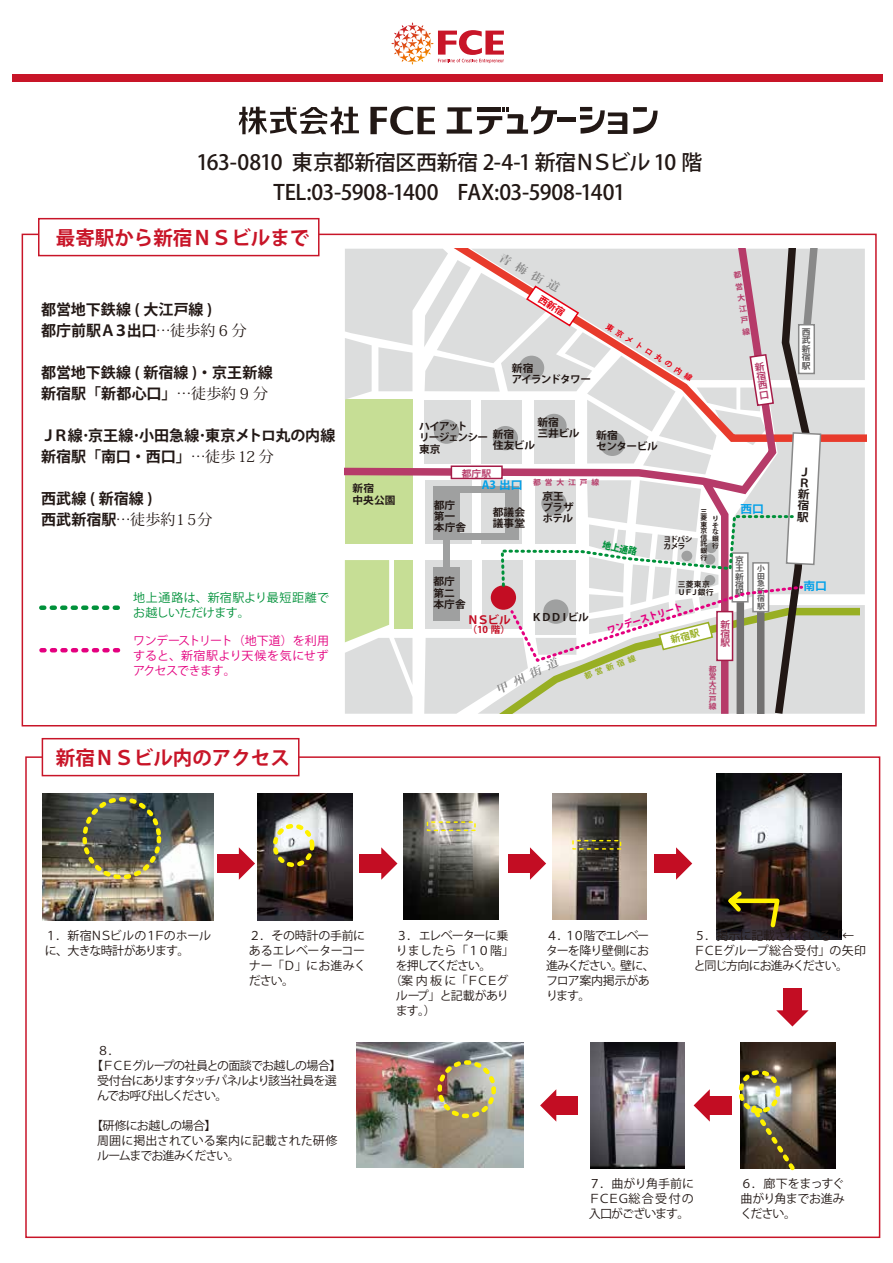
<style>
.page{position:relative;width:893px;height:1263px;background:#fff}
.page>*{position:absolute;margin:0;border:0;box-sizing:border-box;transform-origin:0 0}
.t1{font:500 21px/30px "Koz Go Pro";letter-spacing:-.035em;color:#221815;text-align:center}
.t2{font:700 19.5px "Koz Go Pro";color:#c81528}
.t3{font:700 15px/21px "Koz Go Pro";letter-spacing:-.005em;color:#221815}
.t4{font:15px "Koz Min Pro";letter-spacing:-.105em;color:#221815}
.t5{font:12px/15px "Koz Go Pro";letter-spacing:-.06em;color:#221815;text-align:justify}
.t6{font:12px/15px "Koz Go Pro";letter-spacing:-.035em;color:#221815}
.t7{font:12px/15px "Koz Go Pro";letter-spacing:-.015em;color:#e4007f;text-align:justify}
.t8{font:12px "Koz Go Pro";letter-spacing:-.085em;color:#221815}
.t9{font:12px/15px "Koz Go Pro";letter-spacing:.005em;color:#00913a}
.t10{font:12px "Koz Go Pro";letter-spacing:-.08em;color:#221815}
.t11{font:12px "Koz Go Pro";letter-spacing:.01em;color:#221815}
.t12{font:12px "Koz Go Pro";letter-spacing:-.13em;color:#221815}
.t13{font:700 11.25px "Koz Go Pro";color:#00a0e9;scale:1.04 1}
.t14{font:700 11.25px/11.2px "Koz Go Pro";color:#221815;text-align:justify;scale:1.04 1}
.t15{font:700 11.25px "Koz Go Pro";color:#c30d23;scale:1.04 1}
.t16{font:700 10.95px "Koz Min Pro";color:#898989;scale:1.12 1}
.t17{font:700 10.8px "Koz Min Pro";color:#898989;scale:1.14 1}
.t18{font:700 10.35px/11.2px "Koz Go Pro";letter-spacing:-.04em;color:#221815;scale:1.04 1}
.t19{font:700 10.35px/11.2px "Koz Go Pro";letter-spacing:-.075em;color:#221815;scale:1.04 1}
.t20{font:700 9.45px/9.4px "Koz Go Pro";color:#b63b69;text-align:justify;scale:1.04 1}
.t21{font:800 9.3px "Koz Go Pro";color:#e4007f;scale:.94 1}
.t22{font:700 9.3px/9.3px "Koz Go Pro";color:#b63b69;text-align:justify;scale:1.04 1}
.t23{font:700 9.3px "Koz Go Pro";color:#c30d23;scale:1.04 1}
.t24{font:800 9.3px "Koz Go Pro";color:#00913a;scale:.94 1}
.t25{font:700 8.4px/8.4px "Koz Go Pro";color:#595757;text-align:justify;scale:1.04 1}
.t26{font:700 7.65px "Koz Go Pro";color:#e60012}
.t27{font:700 7.5px/7.5px "Koz Go Pro";letter-spacing:.5em;color:#b63b69;text-align:justify;scale:1.04 1}
.t28{font:700 7.5px/7.5px "Koz Go Pro";letter-spacing:.015em;color:#221815;scale:1.04 1}
.t29{font:700 7.5px/7.5px "Koz Go Pro";letter-spacing:-.07em;color:#221815;scale:1.04 1}
.t30{font:700 7.5px/7.5px "Koz Go Pro";color:#595757;text-align:justify;scale:1.04 1}
.t31{font:700 7.5px "Koz Go Pro";color:#98af23}
.t32{font:700 6.6px/6.6px "Koz Go Pro";color:#221815;scale:1.04 1}
.s1{font-family:"Koz Min Pro";font-weight:400}
.s2{font-family:"Koz Go Pro";font-weight:700}
</style>
<div class="page">
<div style="left:38px;top:218px;width:282px;height:38px;background:#fff;border:2px solid #c81528"></div>
<svg style="left:41px;top:605px;width:79px;height:5px"></svg>
<svg style="left:42px;top:648px;width:79px;height:4px"></svg>
<div style="left:42px;top:738px;width:258px;height:38px;background:#fff;border:2px solid #c81528"></div>
<img style="left:590px;top:1042px;width:95px;height:126px">
<img style="left:42px;top:794px;width:171px;height:126px">
<div style="left:82px;top:797px;width:79px;height:82px;border:4px dashed #fff100;border-radius:50%"></div>
<img style="left:258px;top:794px;width:94px;height:126px">
<div style="left:273px;top:824px;width:41px;height:43px;border:4px dashed #fff100;border-radius:50%"></div>
<img style="left:404px;top:794px;width:94px;height:126px">
<div style="left:427px;top:821px;width:49px;height:10px;border:2px dashed #fff100"></div>
<img style="left:717px;top:773px;width:124px;height:166px">
<svg style="left:718px;top:887px;width:65px;height:43px"></svg>
<img style="left:552px;top:794px;width:95px;height:126px">
<div style="left:572px;top:840px;width:49px;height:10px;border:2px dashed #fff100"></div>
<img style="left:741px;top:1042px;width:94px;height:126px">
<svg style="left:744px;top:1101px;width:55px;height:70px"></svg>
<div style="left:738px;top:1070px;width:42px;height:43px;border:4px dashed #fff100;border-radius:50%"></div>
<img style="left:356px;top:1042px;width:167px;height:125px">
<svg style="left:239px;top:847px;width:16px;height:33px"></svg>
<div style="left:217px;top:854px;width:26px;height:19px;background:#c30d23"></div>
<svg style="left:381px;top:847px;width:16px;height:33px"></svg>
<div style="left:360px;top:854px;width:26px;height:19px;background:#c30d23"></div>
<svg style="left:530px;top:847px;width:16px;height:33px"></svg>
<div style="left:508px;top:854px;width:26px;height:19px;background:#c30d23"></div>
<svg style="left:776px;top:1010px;width:33px;height:16px"></svg>
<div style="left:783px;top:988px;width:19px;height:27px;background:#c30d23"></div>
<svg style="left:694px;top:1089px;width:16px;height:32px"></svg>
<div style="left:705px;top:1096px;width:26px;height:19px;background:#c30d23"></div>
<svg style="left:540px;top:1089px;width:16px;height:32px"></svg>
<div style="left:552px;top:1096px;width:26px;height:19px;background:#c30d23"></div>
<svg style="left:676px;top:847px;width:16px;height:33px"></svg>
<div style="left:654px;top:854px;width:26px;height:19px;background:#c30d23"></div>
<div style="left:437px;top:1060px;width:59px;height:58px;border:4px dashed #fff100;border-radius:50%"></div>
<svg style="left:391px;top:22px;width:113px;height:43px"></svg>
<div style="left:12px;top:74px;width:871px;height:8px;background:#c81528"></div>
<svg style="left:239px;top:107px;width:120px;height:27px"></svg>
<div style="left:557px;top:117px;width:19px;height:5px;background:#221815"></div>
<hr style="left:580px;top:107px;width:12px;height:4px;background:#221815">
<div style="left:633px;top:107px;width:14px;height:5px;background:#221815"></div>
<svg style="left:633px;top:111px;width:25px;height:23px"></svg>
<svg style="left:447px;top:106px;width:110px;height:28px"></svg>
<svg style="left:370px;top:106px;width:65px;height:29px"></svg>
<svg style="left:581px;top:110px;width:46px;height:24px"></svg>
<svg style="left:345px;top:249px;width:521px;height:465px"></svg>
<h1 class="t1" style="left:196px;top:148px;width:507px">163-0810 東京都新宿区西新宿 2-4-1 新宿ＮＳビル 10 階<br>TEL:03-5908-1400 FAX:03-5908-1401</h1>
<h2 class="t2" style="left:56px;top:225px;width:255px">最寄駅から新宿ＮＳビルまで</h2>
<p class="t3" style="left:41px;top:300px;width:207px">都営地下鉄線 ( 大江戸線 )<br>都庁前駅Ａ３出口<span class="s1">…徒歩約 6 分</span></p>
<p class="t3" style="left:41px;top:363px;width:233px">都営地下鉄線 ( 新宿線 )・京王新線新宿駅「新都心口」<span class="s1">…徒歩約 9 分</span></p>
<p class="t3" style="left:41px;top:426px;width:296px">ＪＲ線･京王線･小田急線･東京メトロ丸の内線新宿駅「南口・西口」<span class="s1">…徒歩 12 分</span></p>
<p class="t3" style="left:41px;top:489px;width:113px">西武線 ( 新宿線 )</p>
<p class="t4" style="left:41px;top:509px;width:173px"><span class="s2">西武新宿駅</span>…徒歩約１５分</p>
<p class="t18" style="left:353px;top:483px;width:43px">新宿<br>中央公園</p>
<p class="t9" style="left:133px;top:590px;width:197px">地上通路は、新宿駅より最短距離でお越しいただけます。</p>
<p class="t7" style="left:133px;top:633px;width:197px">ワンデーストリート（地下道）を利用すると、新宿駅より天候を気にせずアクセスできます。</p>
<h2 class="t2" style="left:56px;top:745px;width:235px">新宿ＮＳビル内のアクセス</h2>
<p class="t16" style="left:504px;top:249px;width:61px;rotate:29deg">青梅街道</p>
<p class="t19" style="left:512px;top:363px;width:78px">新宿<br>アイランドタワー</p>
<p class="t26" style="left:609px;top:321px;width:102px;rotate:32deg">東京メトロ丸の内線</p>
<p class="t18" style="left:537px;top:417px;width:42px">新宿<br>三井ビル</p>
<p class="t19" style="left:419px;top:421px;width:68px">ハイアット<br>リージェンシー東京</p>
<p class="t18" style="left:493px;top:429px;width:42px">新宿<br>住友ビル</p>
<p class="t18" style="left:596px;top:430px;width:61px">新宿<br>センタービル</p>
<p class="t27" style="left:733px;top:270px;width:6px;line-height:11.4px;rotate:-8deg">都営大江戸線</p>
<p class="t20" style="left:754px;top:363px;width:6px;rotate:-8deg">新宿西口</p>
<p class="t22" style="left:462px;top:469px;width:30px">都庁駅</p>
<p class="t18" style="left:434px;top:500px;width:33px">都庁第一本庁舎</p>
<p class="t13" style="left:482px;top:478px;width:41px">A3 出口</p>
<p class="t18" style="left:493px;top:507px;width:33px">都議会議事堂</p>
<p class="t18" style="left:433px;top:577px;width:33px">都庁第二本庁舎</p>
<p class="t15" style="left:467px;top:612px;width:43px">ＮＳビル</p>
<p class="t23" style="left:468px;top:624px;width:43px">（10 階）</p>
<p class="t27" style="left:533px;top:479px;width:65px">都営大江戸線</p>
<p class="t18" style="left:542px;top:491px;width:32px">京王プラザホテル</p>
<p class="t18" style="left:532px;top:612px;width:57px">ＫＤＤＩビル</p>
<p class="t13" style="left:740px;top:501px;width:24px">西口</p>
<p class="t32" style="left:701px;top:508px;width:8px;text-align:justify">三菱東京信託銀行</p>
<p class="t32" style="left:712px;top:516px;width:8px">りそな銀行</p>
<p class="t29" style="left:663px;top:535px;width:29px">ヨドバシカメラ</p>
<p class="t28" style="left:678px;top:581px;width:36px">三菱東京<br>ＵＦＪ銀行</p>
<p class="t24" style="left:604px;top:539px;width:39px;rotate:12deg">地上通路</p>
<p class="t25" style="left:735px;top:556px;width:10px">京王新宿駅</p>
<p class="t30" style="left:757px;top:565px;width:9px">小田急新宿駅</p>
<p class="t21" style="left:606px;top:625px;width:85px;rotate:-18deg">ワンデーストリート</p>
<p class="t22" style="left:720px;top:620px;width:11px">新宿駅</p>
<p class="t17" style="left:493px;top:683px;width:60px;rotate:-25deg">甲州街道</p>
<p class="t31" style="left:583px;top:672px;width:56px;rotate:-21deg">都営新宿線</p>
<p class="t27" style="left:709px;top:666px;width:9px">都営大江戸線</p>
<p class="t25" style="left:802px;top:328px;width:10px">西武新宿駅</p>
<p class="t14" style="left:799px;top:467px;width:7px;rotate:2deg">ＪＲ新宿駅</p>
<p class="t13" style="left:804px;top:579px;width:24px">南口</p>
<p class="t5" style="left:45px;top:929px;width:168px">１．新宿ＮＳビルの１Ｆのホールに、大きな時計があります。</p>
<p class="t5" style="left:249px;top:929px;width:119px">２．その時計の手前にあるエレベーターコーナー「Ｄ」にお進みください。</p>
<p class="t5" style="left:396px;top:929px;width:114px">３．エレベーターに乗</p>
<p class="t11" style="left:396px;top:943px;width:119px">りましたら「１０階」</p>
<p class="t12" style="left:396px;top:958px;width:97px">を押してください。</p>
<p class="t11" style="left:390px;top:973px;width:120px">（案内板に「ＦＣＥグ</p>
<p class="t6" style="left:396px;top:989px;width:115px">ループ」と記載があり</p>
<p class="t5" style="left:396px;top:1004px;width:41px">ます。）</p>
<p class="t5" style="left:97px;top:1043px;width:25px">８．</p>
<p class="t10" style="left:91px;top:1058px;width:252px">【ＦＣＥグループの社員との面談でお越しの場合】</p>
<p class="t8" style="left:97px;top:1073px;width:241px">受付台にありますタッチパネルより該当社員を選</p>
<p class="t8" style="left:97px;top:1088px;width:132px">んでお呼び出しください。</p>
<p class="t6" style="left:97px;top:1118px;width:242px;text-indent:-6px">【研修にお越しの場合】<br>周囲に掲出されている案内に記載された研修ルームまでお進みください。</p>
<p class="t5" style="left:546px;top:929px;width:110px;text-align:left">４．１０階でエレベーターを降り壁側にお進みください。壁に、フロア案内掲示があります。</p>
<p class="t5" style="left:694px;top:929px;width:174px">５．掲示に記載されている「←　ＦＣＥグループ総合受付」の矢印と同じ方向にお進みください。</p>
<p class="t5" style="left:589px;top:1176px;width:107px">７．曲がり角手前にＦＣＥＧ総合受付の入口がございます。</p>
<p class="t5" style="left:740px;top:1176px;width:106px">６．廊下をまっすぐ曲がり角までお進みください。</p>
</div>
